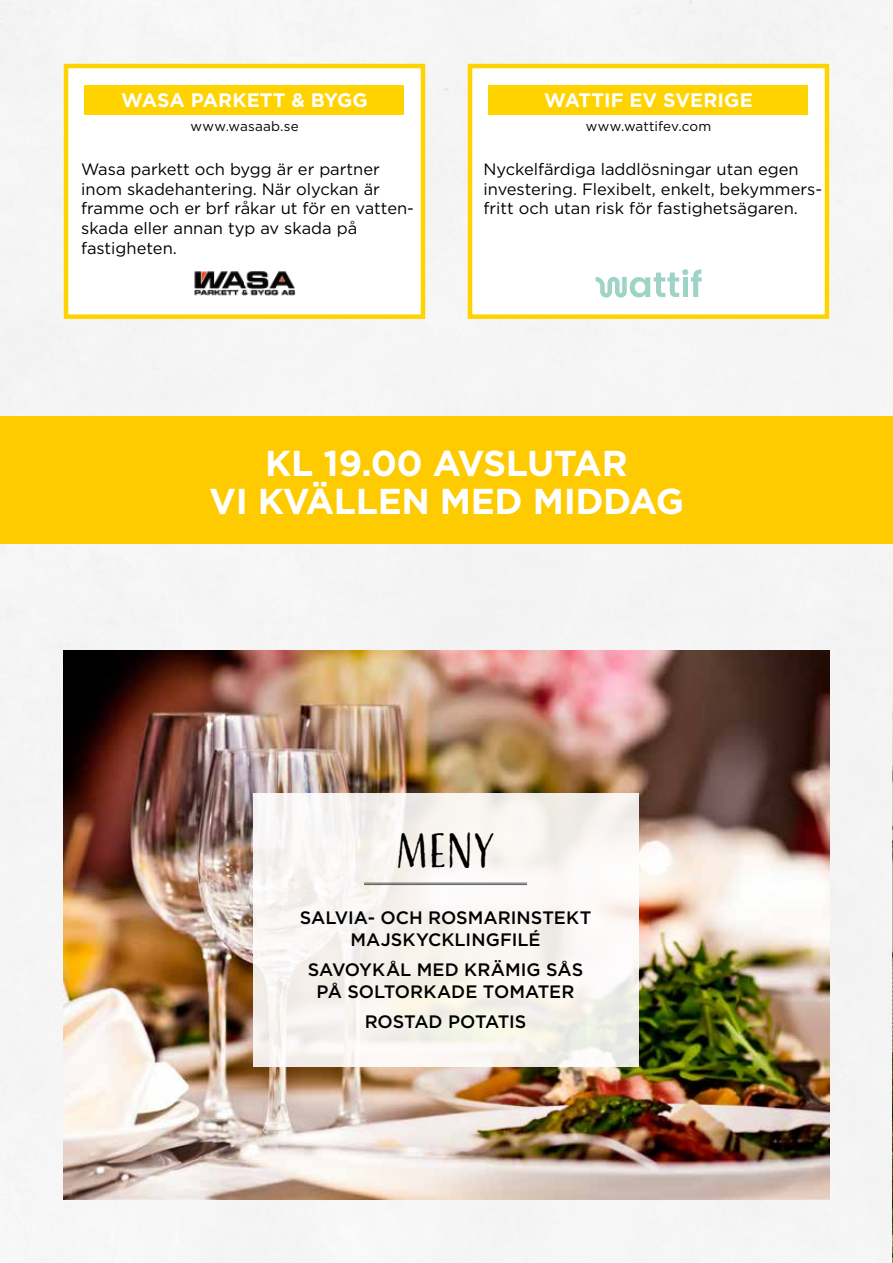
<style>
.page{position:relative;width:893px;height:1263px;background:#fff}
.page>*{position:absolute;margin:0;border:0;box-sizing:border-box;transform-origin:0 0}
.t1{font:45px "Adorn Condensed Sans";color:#000}
.t2{font:700 36px/37.5px "Gotham";letter-spacing:-.01em;color:#fff;text-align:center}
.t3{font:700 19.5px "Gotham";letter-spacing:.005em;color:#fff}
.t4{font:500 18px/21.6px "Gotham";color:#000;text-align:center}
.t5{font:16.5px/19.8px "Gotham";color:#000}
.t6{font:13.5px "Gotham";letter-spacing:.01em;color:#000}
</style>
<div class="page">
<div style="left:0;top:0;width:892px;height:1263px;background:#f5f5f5"></div>
<img style="left:64px;top:650px;width:765px;height:549px">
<div style="left:254px;top:793px;width:385px;height:274px;background:#f8f5f0"></div>
<hr style="left:364px;top:882px;width:163px;height:3px;background:#000">
<div style="left:0;top:417px;width:893px;height:127px;background:#feca00"></div>
<hr style="left:892px;top:0;width:1px;height:730px;background:#87c6f7">
<img style="left:892px;top:664px;width:1px;height:599px">
<div style="left:66px;top:66px;width:357px;height:251px;background:#fff"></div>
<div style="left:64px;top:64px;width:361px;height:255px;border:4px solid #ffd300"></div>
<img style="left:194px;top:271px;width:102px;height:25px">
<div style="left:85px;top:85px;width:319px;height:29px;background:#ffd300"></div>
<div style="left:470px;top:66px;width:357px;height:251px;background:#fff"></div>
<div style="left:468px;top:64px;width:361px;height:255px;border:4px solid #ffd300"></div>
<svg style="left:596px;top:269px;width:106px;height:29px"></svg>
<div style="left:489px;top:85px;width:319px;height:29px;background:#ffd300"></div>
<p class="t3" style="left:121px;top:88px;width:248px">WASA PARKETT &amp; BYGG</p>
<p class="t6" style="left:190px;top:117px;width:110px">www.wasaab.se</p>
<p class="t5" style="left:81px;top:159px;width:334px">Wasa parkett och bygg är er partner inom skadehantering. När olyckan är framme och er brf råkar ut för en vatten&shy;skada eller annan typ av skada på fastigheten.</p>
<p class="t3" style="left:544px;top:88px;width:210px">WATTIF EV SVERIGE</p>
<p class="t6" style="left:586px;top:117px;width:127px">www.wattifev.com</p>
<p class="t5" style="left:483px;top:159px;width:340px">Nyckelfärdiga laddlösningar utan egen investering. Flexibelt, enkelt, bekymmers&shy;fritt och utan risk för fastighetsägaren.</p>
<h2 class="t2" style="left:209px;top:444px;width:476px">KL 19.00 AVSLUTAR<br>VI KVÄLLEN MED MIDDAG</h2>
<h1 class="t1" style="left:396px;top:822px;width:102px">MENY</h1>
<p class="t4" style="left:300px;top:907px;width:293px">SALVIA- OCH ROSMARINSTEKT<br>MAJSKYCKLINGFILÉ</p>
<p class="t4" style="left:308px;top:959px;width:277px">SAVOYKÅL MED KRÄMIG SÅS<br>PÅ SOLTORKADE TOMATER</p>
<p class="t4" style="left:365px;top:1010px;width:163px">ROSTAD POTATIS</p>
</div>
